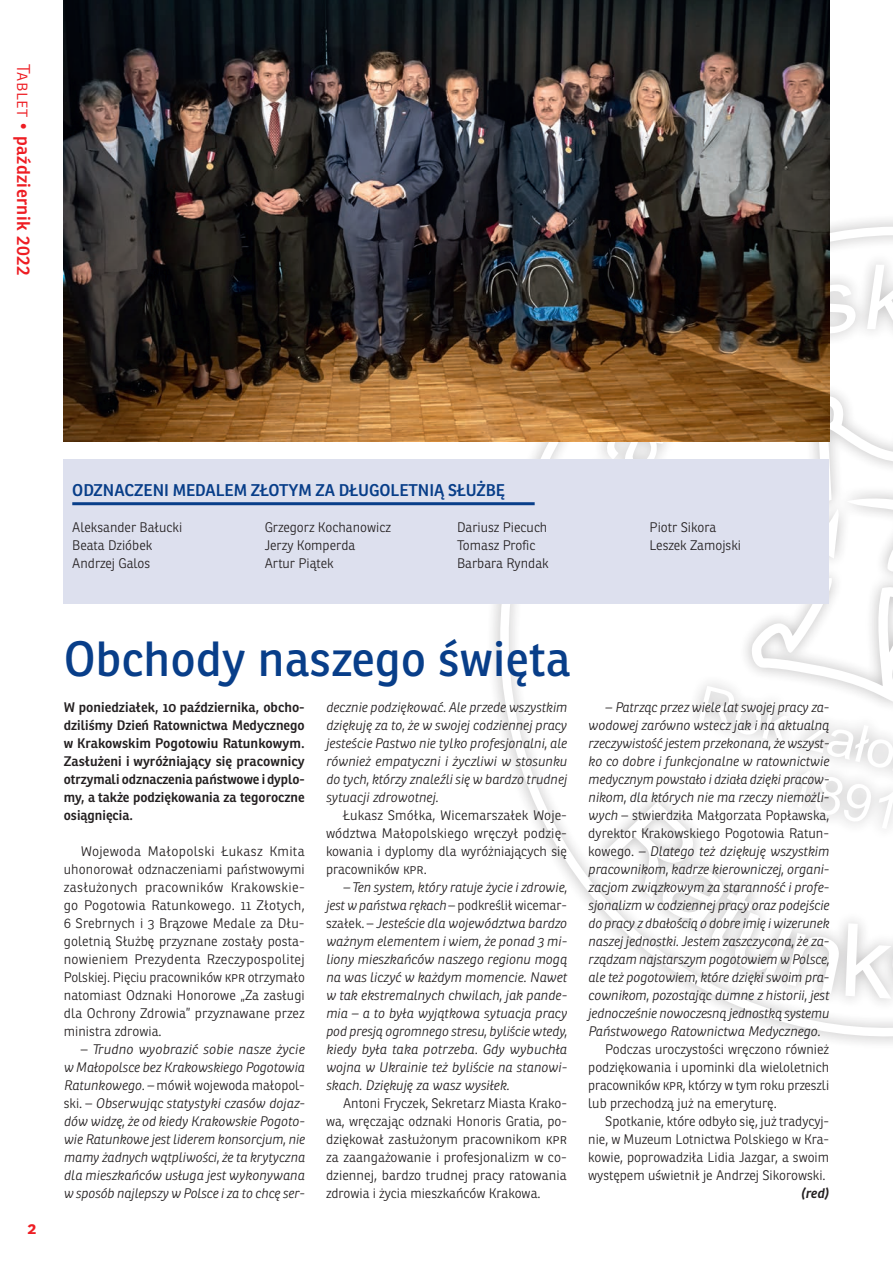
<style>
.page{position:relative;width:893px;height:1263px;background:#fff}
.page>*{position:absolute;margin:0;border:0;box-sizing:border-box;transform-origin:0 0}
.t1{font:48px "Ronnia";color:#083e89}
.t2{font:600 18px "Ronnia";letter-spacing:.025em;color:#ee1d23}
.t3{font:600 16.5px "Ronnia";color:#083e89}
.t4{font:700 16.5px "Ronnia";color:#ee1d23}
.t5{font:italic 300 13.5px/18px "Ronnia";letter-spacing:-.005em;color:#231f20;text-align:justify}
.t6{font:300 13.5px/18px "Ronnia";color:#231f20;text-align:justify}
.t7{font:600 13.5px/18px "Ronnia";letter-spacing:-.005em;color:#231f20;text-align:justify}
.t8{font:italic 600 13.5px "Ronnia";color:#231f20}
.s1{font-weight:300}
.s2{font-style:normal}
</style>
<div class="page">
<svg style="left:459px;top:186px;width:434px;height:858px"></svg>
<svg style="left:750px;top:561px;width:143px;height:125px"></svg>
<svg style="left:698px;top:686px;width:195px;height:116px"></svg>
<svg style="left:604px;top:802px;width:289px;height:197px"></svg>
<svg style="left:551px;top:265px;width:342px;height:296px"></svg>
<div style="left:64px;top:460px;width:765px;height:144px;background:#dde0ee"></div>
<hr style="left:72px;top:502px;width:463px;height:3px;background:#083e89">
<img style="left:64px;top:0;width:765px;height:442px">
<h2 class="t2" style="left:35px;top:64px;width:213px;rotate:90deg"><span class="s1">Tablet •</span> październik 2022</h2>
<p class="t4" style="left:27px;top:1217px;width:10px">2</p>
<p class="t3" style="left:72px;top:480px;width:434px">ODZNACZENI MEDALEM ZŁOTYM ZA DŁUGOLETNIĄ SŁUŻBĘ</p>
<p class="t6" style="left:72px;top:518px;width:112px;text-align:left">Aleksander Bałucki<br>Beata Dzióbek<br>Andrzej Galos</p>
<p class="t6" style="left:265px;top:518px;width:128px;text-align:left">Grzegorz Kochanowicz<br>Jerzy Komperda<br>Artur Piątek</p>
<p class="t6" style="left:457px;top:518px;width:93px;text-align:left">Dariusz Piecuch<br>Tomasz Profic<br>Barbara Ryndak</p>
<p class="t6" style="left:649px;top:518px;width:93px">Piotr Sikora<br>Leszek Zamojski</p>
<h1 class="t1" style="left:64px;top:629px;width:509px">Obchody naszego święta</h1>
<p class="t7" style="left:64px;top:698px;width:242px">W poniedziałek, 10 października, obcho&shy;dziliśmy Dzień Ratownictwa Medycznego w Krakowskim Pogotowiu Ratunkowym.<br>Zasłużeni i wyróżniający się pracownicy otrzymali odznaczenia państwowe i dyplo&shy;my, a także podziękowania za tegoroczne osiągnięcia.</p>
<p class="t6" style="left:64px;top:842px;width:243px;text-indent:17px">Wojewoda Małopolski Łukasz Kmita uhonorował odznaczeniami państwowymi zasłużonych pracowników Krakowskie&shy;go Pogotowia Ratunkowego. 11 Złotych, 6 Srebrnych i 3 Brązowe Medale za Dłu&shy;goletnią Służbę przyznane zostały posta&shy;nowieniem Prezydenta Rzeczypospolitej Polskiej. Pięciu pracowników kpr otrzymało natomiast Odznaki Honorowe „Za zasługi dla Ochrony Zdrowia” przyznawane przez ministra zdrowia.</p>
<p class="t5" style="left:64px;top:1040px;width:243px;text-indent:17px"><span class="s2">–</span> Trudno wyobrazić sobie nasze życie w Małopolsce bez Krakowskiego Pogotowia Ratunkowego. – <span class="s2">mówił wojewoda małopol&shy;ski. –</span> Obserwując statystyki czasów dojaz&shy;dów widzę, że od kiedy Krakowskie Pogoto&shy;wie Ratunkowe jest liderem konsorcjum, nie mamy żadnych wątpliwości, że ta krytyczna dla mieszkańców usługa jest wykonywana w sposób najlepszy w Polsce i za to chcę ser-</p>
<p class="t5" style="left:326px;top:698px;width:243px">decznie podziękować. Ale przede wszystkim dziękuję za to, że w swojej codziennej pracy jesteście Pastwo nie tylko profesjonalni, ale również empatyczni i życzliwi w stosunku do tych, którzy znaleźli się w bardzo trudnej sytuacji zdrowotnej.</p>
<p class="t6" style="left:326px;top:806px;width:242px;text-indent:17px">Łukasz Smółka, Wicemarszałek Woje&shy;wództwa Małopolskiego wręczył podzię&shy;kowania i dyplomy dla wyróżniających się pracowników kpr.</p>
<p class="t5" style="left:326px;top:878px;width:243px;text-indent:17px">– Ten system, który ratuje życie i zdrowie, jest w państwa rękach <span class="s2">– podkreślił wicemar&shy;szałek. –</span> Jesteście dla województwa bardzo ważnym elementem i wiem, że ponad 3 mi&shy;liony mieszkańców naszego regionu mogą na was liczyć w każdym momencie. Nawet w tak ekstremalnych chwilach, jak pande&shy;mia – a to była wyjątkowa sytuacja pracy pod presją ogromnego stresu, byliście wtedy, kiedy była taka potrzeba. Gdy wybuchła wojna w Ukrainie też byliście na stanowi&shy;skach. Dziękuję za wasz wysiłek.</p>
<p class="t6" style="left:326px;top:1094px;width:243px;text-indent:17px">Antoni Fryczek, Sekretarz Miasta Krako&shy;wa, wręczając odznaki Honoris Gratia, po&shy;dziękował zasłużonym pracownikom kpr za zaangażowanie i profesjonalizm w co&shy;dziennej, bardzo trudnej pracy ratowania zdrowia i życia mieszkańców Krakowa.</p>
<p class="t5" style="left:588px;top:698px;width:243px;text-indent:17px">– Patrząc przez wiele lat swojej pracy za&shy;wodowej zarówno wstecz jak i na aktualną rzeczywistość jestem przekonana, że wszyst&shy;ko co dobre i funkcjonalne w ratownictwie medycznym powstało i działa dzięki pracow&shy;nikom, dla których nie ma rzeczy niemożli&shy;wych <span class="s2">– stwierdziła Małgorzata Popławska, dyrektor Krakowskiego Pogotowia Ratun&shy;kowego.</span> – Dlatego też dziękuję wszystkim pracownikom, kadrze kierowniczej, organi&shy;zacjom związkowym za staranność i profe&shy;sjonalizm w codziennej pracy oraz podejście do pracy z dbałością o dobre imię i wizerunek naszej jednostki. Jestem zaszczycona, że za&shy;rządzam najstarszym pogotowiem w Polsce, ale też pogotowiem, które dzięki swoim pra&shy;cownikom, pozostając dumne z historii, jest jednocześnie nowoczesną jednostką systemu Państwowego Ratownictwa Medycznego.</p>
<p class="t6" style="left:588px;top:1040px;width:242px;text-indent:17px">Podczas uroczystości wręczono również podziękowania i upominki dla wieloletnich pracowników kpr, którzy w tym roku przeszli lub przechodzą już na emeryturę.</p>
<p class="t6" style="left:588px;top:1112px;width:242px;text-indent:17px">Spotkanie, które odbyło się, już tradycyj&shy;nie, w Muzeum Lotnictwa Polskiego w Kra&shy;kowie, poprowadziła Lidia Jazgar, a swoim występem uświetnił je Andrzej Sikorowski.</p>
<p class="t8" style="left:801px;top:1185px;width:29px">(red)</p>
</div>
